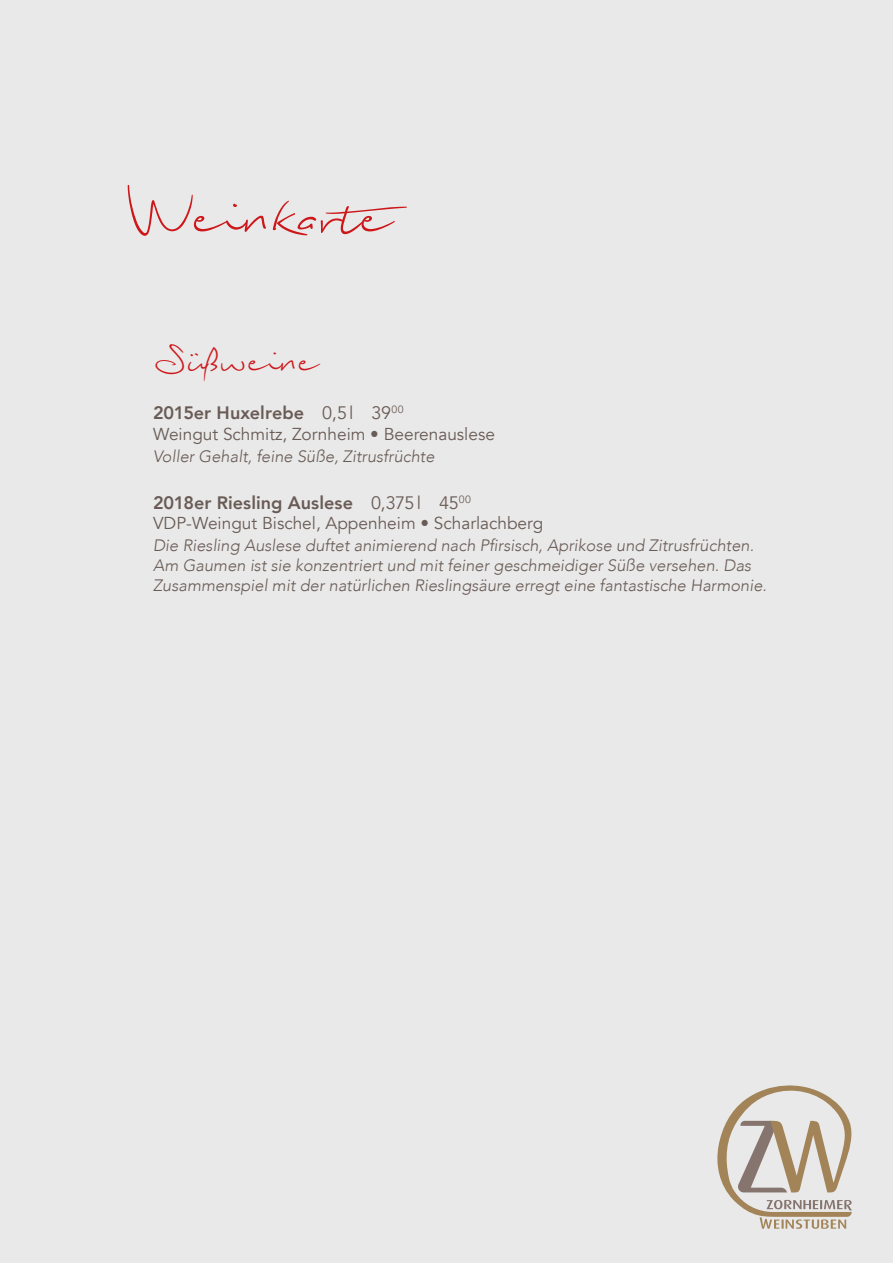
<style>
.page{position:relative;width:893px;height:1263px;background:#e9e9e9}
.page>*{position:absolute;margin:0;border:0;box-sizing:border-box;transform-origin:0 0}
.t1{font:75px "Biloxi Script";color:#cd171a}
.t2{font:48px "Biloxi Script";color:#cd171a}
.t3{font:800 18px "Avenir LT Com";letter-spacing:.005em;color:#695b55}
.t4{font:17.25px "Avenir LT Com";color:#695b55}
.t5{font:300 16.5px/19.8px "Avenir LT Com";color:#695b55}
.s1{font-weight:400}
</style>
<div class="page">
<svg style="left:717px;top:1085px;width:135px;height:144px"></svg>
<h1 class="t1" style="left:128px;top:167px;width:293px">Weinkarte</h1>
<h2 class="t2" style="left:153px;top:329px;width:165px">Süßweine</h2>
<p class="t3" style="left:153px;top:402px;width:252px">2015er Huxelrebe <span class="s1">0,5l 39</span><sup>00</sup></p>
<p class="t4" style="left:153px;top:423px;width:343px">Weingut Schmitz, Zornheim • Beerenauslese</p>
<p class="t5" style="left:153px;top:446px;width:285px">Voller Gehalt, feine Süße, Zitrusfrüchte</p>
<p class="t3" style="left:153px;top:492px;width:319px">2018er Riesling Auslese <span class="s1">0,375l 45</span><sup>00</sup></p>
<p class="t4" style="left:153px;top:513px;width:392px">VDP-Weingut Bischel, Appenheim • Scharlachberg</p>
<p class="t5" style="left:153px;top:536px;width:618px">Die Riesling Auslese duftet animierend nach Pfirsisch, Aprikose und Zitrusfrüchten.<br>Am Gaumen ist sie konzentriert und mit feiner geschmeidiger Süße versehen. Das<br>Zusammenspiel mit der natürlichen Rieslingsäure erregt eine fantastische Harmonie.</p>
</div>
